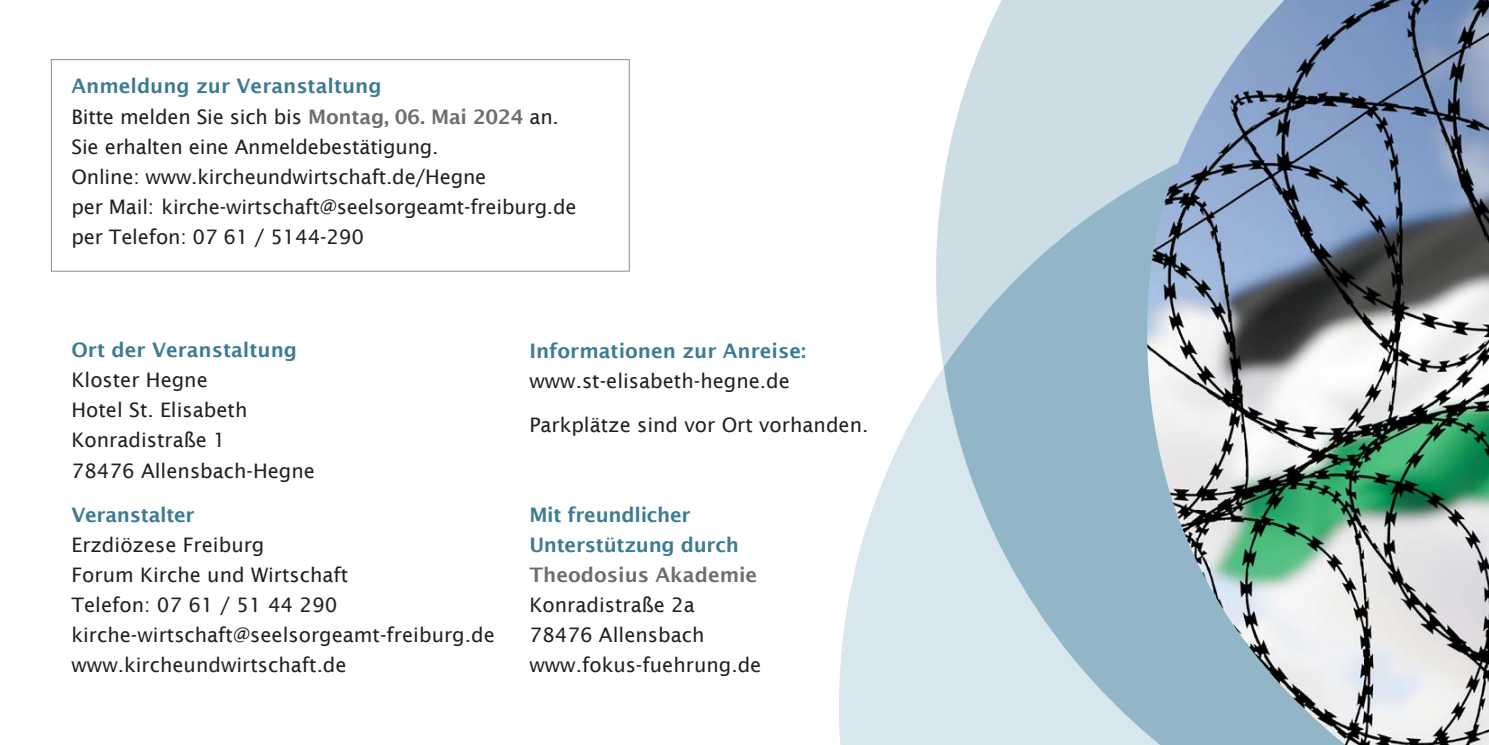
<style>
.page{position:relative;width:1489px;height:745px;background:#fff}
.page>*{position:absolute;margin:0;border:0;box-sizing:border-box;transform-origin:0 0}
.t1{font:20px/30px "Lucida Sans";color:#231f20}
.t2{font:600 20px/30px "Lucida Sans";letter-spacing:-.015em;color:#3c7b93}
.t3{font:600 20px "Lucida Sans";color:#6c6d70}
.s1{font-weight:600;color:#3c7b93}
.s2{font-weight:600;color:#6c6d70}
</style>
<div class="page">
<svg style="left:839px;top:479px;width:45px;height:265px;fill:#d8e6ed"></svg>
<svg style="left:884px;top:0;width:260px;height:744px"></svg>
<svg style="left:943px;top:49px;width:201px;height:695px;background:#b3ccd8"></svg>
<img style="left:1144px;top:0;width:344px;height:744px">
<div style="left:51px;top:59px;width:578px;height:212px;border:1px solid #939598"></div>
<p class="t1" style="left:71px;top:71px;width:506px"><span class="s1">Anmeldung zur Veranstaltung<br></span>Bitte melden Sie sich bis <span class="s2">Montag, 06. Mai 2024</span> an.<br>Sie erhalten eine Anmeldebestätigung.<br>Online: www.kircheundwirtschaft.de/Hegne<br>per Mail: kirche-wirtschaft@seelsorgeamt-freiburg.de per Telefon: 07 61 / 5144-290</p>
<p class="t2" style="left:71px;top:335px;width:227px">Ort der Veranstaltung</p>
<p class="t1" style="left:71px;top:365px;width:245px">Kloster Hegne<br>Hotel St. Elisabeth<br>Konradistraße 1<br>78476 Allensbach-Hegne</p>
<p class="t2" style="left:71px;top:499px;width:125px">Veranstalter</p>
<p class="t1" style="left:71px;top:529px;width:425px">Erzdiözese Freiburg<br>Forum Kirche und Wirtschaft<br>Telefon: 07 61 / 51 44 290 kirche-wirtschaft@seelsorgeamt-freiburg.de www.kircheundwirtschaft.de</p>
<p class="t2" style="left:529px;top:335px;width:278px">Informationen zur Anreise:</p>
<p class="t1" style="left:529px;top:365px;width:262px">www.st-elisabeth-hegne.de</p>
<p class="t1" style="left:529px;top:409px;width:340px">Parkplätze sind vor Ort vorhanden.</p>
<p class="t2" style="left:529px;top:499px;width:211px">Mit freundlicher<br>Unterstützung durch</p>
<p class="t3" style="left:529px;top:563px;width:229px">Theodosius Akademie</p>
<p class="t1" style="left:529px;top:589px;width:233px">Konradistraße 2a<br>78476 Allensbach www.fokus-fuehrung.de</p>
</div>
